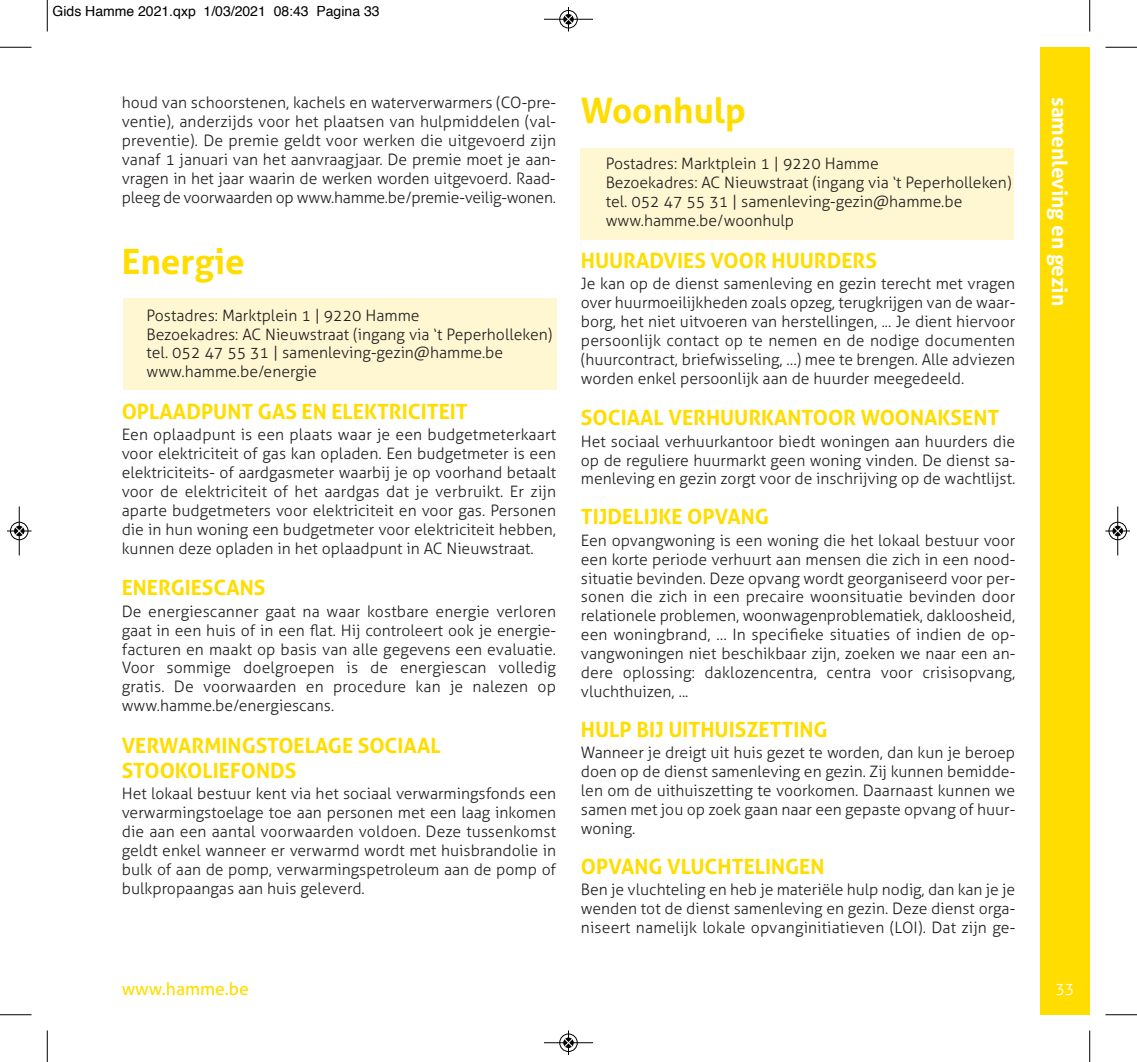
<style>
.page{position:relative;width:1137px;height:1062px;background:#fff}
.page>*{position:absolute;margin:0;border:0;box-sizing:border-box;transform-origin:0 0}
.t1{font:700 35px "Aller";color:#fd0}
.t2{font:700 21px "Aller";color:#fd0}
.t3{font:700 21px "Aller";color:#fff}
.t4{font:17.5px "Aller";color:#fd0}
.t5{font:300 15.75px/18.9px "Aller";color:#231f20;text-align:justify}
.t6{font:300 15.75px "Aller";color:#fff}
.t7{font:14px "Helvetica";color:#000}
</style>
<div class="page">
<div style="left:1039px;top:47px;width:50px;height:968px;background:#fd0"></div>
<div style="left:581px;top:148px;width:432px;height:91px;background:#fff6d2"></div>
<div style="left:123px;top:299px;width:433px;height:91px;background:#fff6d2"></div>
<hr style="left:47px;top:0;width:1px;height:32px;background:#000">
<hr style="left:0;top:47px;width:32px;height:1px;background:#000">
<hr style="left:1089px;top:0;width:1px;height:32px;background:#000">
<hr style="left:1105px;top:47px;width:31px;height:1px;background:#000">
<hr style="left:47px;top:1030px;width:1px;height:32px;background:#000">
<hr style="left:0;top:1014px;width:32px;height:1px;background:#000">
<hr style="left:1089px;top:1030px;width:1px;height:32px;background:#000">
<hr style="left:1105px;top:1014px;width:31px;height:1px;background:#000">
<div style="left:559px;top:10px;width:18px;height:19px;border:1px solid #fff;border-radius:50%"></div>
<hr style="left:544px;top:19px;width:49px;height:1px;background:#000">
<div style="left:559px;top:10px;width:18px;height:18px;border:1px solid #000;border-radius:50%"></div>
<svg style="left:564px;top:7px;width:9px;height:25px"></svg>
<div style="left:559px;top:1033px;width:18px;height:19px;border:1px solid #fff;border-radius:50%"></div>
<hr style="left:544px;top:1042px;width:49px;height:1px;background:#000">
<div style="left:559px;top:1034px;width:18px;height:18px;border:1px solid #000;border-radius:50%"></div>
<svg style="left:564px;top:1030px;width:9px;height:25px"></svg>
<div style="left:10px;top:522px;width:19px;height:18px;border:1px solid #fff;border-radius:50%"></div>
<hr style="left:19px;top:506px;width:1px;height:49px;background:#000">
<div style="left:10px;top:522px;width:18px;height:18px;border:1px solid #000;border-radius:50%"></div>
<svg style="left:7px;top:526px;width:25px;height:9px"></svg>
<hr style="left:1117px;top:506px;width:1px;height:49px;background:#000">
<div style="left:1108px;top:522px;width:18px;height:18px;border:1px solid #000;border-radius:50%"></div>
<svg style="left:1105px;top:526px;width:24px;height:9px"></svg>
<p class="t7" style="left:52px;top:5px;width:328px">Gids Hamme 2021.qxp 1/03/2021 08:43 Pagina 33</p>
<p class="t5" style="left:122px;top:94px;width:436px">houd van schoorstenen, kachels en waterverwarmers (CO-pre&shy;ventie), anderzijds voor het plaatsen van hulpmiddelen (val&shy;preventie). De premie geldt voor werken die uitgevoerd zijn vanaf 1 januari van het aanvraagjaar. De premie moet je aan&shy;vragen in het jaar waarin de werken worden uitgevoerd. Raad&shy;pleeg de voorwaarden op www.hamme.be/premie-veilig-wonen.</p>
<p class="t1" style="left:122px;top:241px;width:125px">Energie</p>
<p class="t5" style="left:146px;top:306px;width:274px">Postadres: Marktplein 1 | 9220 Hamme</p>
<p class="t5" style="left:146px;top:325px;width:407px">Bezoekadres: AC Nieuwstraat (ingang via ‘t Peperholleken)</p>
<p class="t5" style="left:146px;top:344px;width:358px">tel. 052 47 55 31 | samenleving-gezin@hamme.be</p>
<p class="t5" style="left:146px;top:362px;width:172px">www.hamme.be/energie</p>
<p class="t2" style="left:122px;top:399px;width:347px">OPLAADPUNT GAS EN ELEKTRICITEIT</p>
<p class="t5" style="left:122px;top:425px;width:436px">Een oplaadpunt is een plaats waar je een budgetmeterkaart voor elektriciteit of gas kan opladen. Een budgetmeter is een elektriciteits- of aardgasmeter waarbij je op voorhand betaalt voor de elektriciteit of het aardgas dat je verbruikt. Er zijn aparte budgetmeters voor elektriciteit en voor gas. Personen die in hun woning een budgetmeter voor elektriciteit hebben, kunnen deze opladen in het oplaadpunt in AC Nieuwstraat.</p>
<p class="t2" style="left:122px;top:576px;width:145px">ENERGIESCANS</p>
<p class="t5" style="left:122px;top:602px;width:436px">De energiescanner gaat na waar kostbare energie verloren gaat in een huis of in een flat. Hij controleert ook je energie&shy;facturen en maakt op basis van alle gegevens een evaluatie.<br>Voor sommige doelgroepen is de energiescan volledig gratis. De voorwaarden en procedure kan je nalezen op www.hamme.be/energiescans.</p>
<p class="t2" style="left:122px;top:733px;width:320px">VERWARMINGSTOELAGE SOCIAAL</p>
<p class="t2" style="left:122px;top:758px;width:176px">STOOKOLIEFONDS</p>
<p class="t5" style="left:122px;top:785px;width:436px">Het lokaal bestuur kent via het sociaal verwarmingsfonds een verwarmingstoelage toe aan personen met een laag inkomen die aan een aantal voorwaarden voldoen. Deze tussenkomst geldt enkel wanneer er verwarmd wordt met huisbrandolie in bulk of aan de pomp, verwarmingspetroleum aan de pomp of bulkpropaangas aan huis geleverd.</p>
<p class="t4" style="left:122px;top:979px;width:129px">www.hamme.be</p>
<p class="t1" style="left:581px;top:90px;width:166px">Woonhulp</p>
<p class="t5" style="left:605px;top:155px;width:274px">Postadres: Marktplein 1 | 9220 Hamme</p>
<p class="t5" style="left:605px;top:173px;width:407px">Bezoekadres: AC Nieuwstraat (ingang via ‘t Peperholleken)</p>
<p class="t5" style="left:605px;top:192px;width:358px">tel. 052 47 55 31 | samenleving-gezin@hamme.be</p>
<p class="t5" style="left:605px;top:211px;width:190px">www.hamme.be/woonhulp</p>
<p class="t2" style="left:581px;top:248px;width:297px">HUURADVIES VOOR HUURDERS</p>
<p class="t5" style="left:581px;top:274px;width:436px">Je kan op de dienst samenleving en gezin terecht met vragen over huurmoeilijkheden zoals opzeg, terugkrijgen van de waar&shy;borg, het niet uitvoeren van herstellingen, ... Je dient hiervoor persoonlijk contact op te nemen en de nodige documenten (huurcontract, briefwisseling, …) mee te brengen. Alle adviezen worden enkel persoonlijk aan de huurder meegedeeld.</p>
<p class="t2" style="left:581px;top:406px;width:420px">SOCIAAL VERHUURKANTOOR WOONAKSENT</p>
<p class="t5" style="left:581px;top:432px;width:436px">Het sociaal verhuurkantoor biedt woningen aan huurders die op de reguliere huurmarkt geen woning vinden. De dienst sa&shy;menleving en gezin zorgt voor de inschrijving op de wachtlijst.</p>
<p class="t2" style="left:581px;top:505px;width:189px">TIJDELIJKE OPVANG</p>
<p class="t5" style="left:581px;top:531px;width:436px">Een opvangwoning is een woning die het lokaal bestuur voor een korte periode verhuurt aan mensen die zich in een nood&shy;situatie bevinden. Deze opvang wordt georganiseerd voor per&shy;sonen die zich in een precaire woonsituatie bevinden door relationele problemen, woonwagenproblematiek, dakloosheid, een woningbrand, … In specifieke situaties of indien de op&shy;vangwoningen niet beschikbaar zijn, zoeken we naar een an&shy;dere oplossing: daklozencentra, centra voor crisisopvang, vluchthuizen, ...</p>
<p class="t2" style="left:581px;top:717px;width:248px">HULP BIJ UITHUISZETTING</p>
<p class="t5" style="left:581px;top:743px;width:436px">Wanneer je dreigt uit huis gezet te worden, dan kun je beroep doen op de dienst samenleving en gezin. Zij kunnen bemidde&shy;len om de uithuiszetting te voorkomen. Daarnaast kunnen we samen met jou op zoek gaan naar een gepaste opvang of huur&shy;woning.</p>
<p class="t2" style="left:581px;top:854px;width:245px">OPVANG VLUCHTELINGEN</p>
<p class="t5" style="left:581px;top:880px;width:436px">Ben je vluchteling en heb je materiële hulp nodig, dan kan je je wenden tot de dienst samenleving en gezin. Deze dienst orga&shy;niseert namelijk lokale opvanginitiatieven (LOI). Dat zijn ge-</p>
<p class="t3" style="left:1071px;top:97px;width:211px;rotate:90deg">samenleving en gezin</p>
<p class="t6" style="left:1055px;top:979px;width:20px">33</p>
</div>
